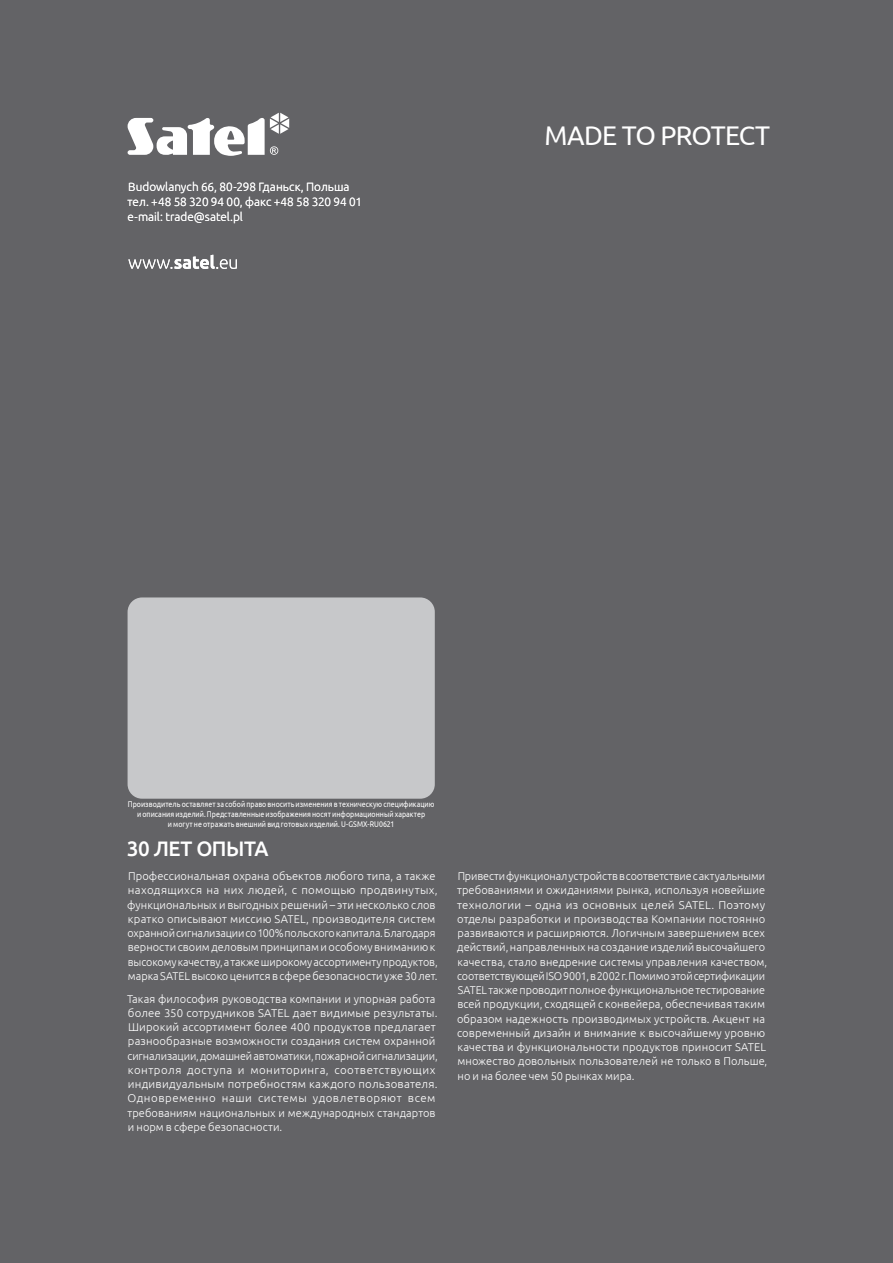
<style>
.page{position:relative;width:893px;height:1263px;background:#636366}
.page>*{position:absolute;margin:0;border:0;box-sizing:border-box;transform-origin:0 0}
.t1{font:27px "Ubuntu";letter-spacing:-.03em;color:#fff}
.t2{font:500 21px "Ubuntu";letter-spacing:-.025em;color:#fff}
.t3{font:300 12px/15px "Ubuntu";color:#fff}
.t4{font:300 11.25px/14.2px "Ubuntu";letter-spacing:.005em;color:#fff}
.t5{font:300 11.25px/14.2px "Ubuntu";letter-spacing:.005em;color:#fff;scale:.96 1}
.t6{font:8.25px/9.8px "Ubuntu";letter-spacing:.005em;color:#fff;text-align:center;scale:.85 1}
</style>
<div class="page">
<div style="left:128px;top:597px;width:307px;height:202px;background:#c7c8ca;border-radius:14px"></div>
<svg style="left:128px;top:113px;width:161px;height:43px"></svg>
<hr style="left:0;top:0;width:1px;height:631px;background:#15baae">
<svg style="left:128px;top:255px;width:109px;height:14px"></svg>
<p class="t3" style="left:127px;top:179px;width:236px">Budowlanych 66, 80-298 Гданьск, Польша тел. +48 58 320 94 00, факс +48 58 320 94 01 e-mail: trade@satel.pl</p>
<h1 class="t1" style="left:544px;top:119px;width:227px">MADE TO PROTECT</h1>
<p class="t6" style="left:128px;top:799px;width:362px">Производитель оставляет за собой право вносить изменения в техническую спецификацию и описания изделий. Представленные изображения носят информационный характер<br>и могут не отражать внешний вид готовых изделий. U-GSMX-RU0621</p>
<h2 class="t2" style="left:127px;top:835px;width:143px">30 ЛЕТ ОПЫТА</h2>
<p class="t4" style="left:127px;top:869px;width:312px">Профессиональная охрана объектов любого типа, а также находящихся на них людей, с помощью продвинутых, функциональных и выгодных решений – эти несколько слов кратко описывают миссию SATEL, производителя систем охранной сигнализации со 100% польского капитала. Благодаря верности своим деловым принципам и особому вниманию к высокому качеству, а также широкому ассортименту продуктов, марка SATEL высоко ценится в сфере безопасности уже 30 лет.</p>
<p class="t4" style="left:127px;top:991px;width:312px">Такая философия руководства компании и упорная работа более 350 сотрудников SATEL дает видимые результаты.<br>Широкий ассортимент более 400 продуктов предлагает разнообразные возможности создания систем охранной сигнализации, домашней автоматики, пожарной сигнализации, контроля доступа и мониторинга, соответствующих индивидуальным потребностям каждого пользователя.<br>Одновременно наши системы удовлетворяют всем требованиям национальных и международных стандартов и норм в сфере безопасности.</p>
<p class="t5" style="left:457px;top:869px;width:325px">Привести функционал устройств в соответствие с актуальными требованиями и ожиданиями рынка, используя новейшие технологии – одна из основных целей SATEL. Поэтому отделы разработки и производства Компании постоянно развиваются и расширяются. Логичным завершением всех действий, направленных на создание изделий высочайшего качества, стало внедрение системы управления качеством, соответствующей ISO 9001, в 2002 г. Помимо этой сертификации SATEL также проводит полное функциональное тестирование всей продукции, сходящей с конвейера, обеспечивая таким образом надежность производимых устройств. Акцент на современный дизайн и внимание к высочайшему уровню качества и функциональности продуктов приносит SATEL множество довольных пользователей не только в Польше, но и на более чем 50 рынках мира.</p>
</div>
